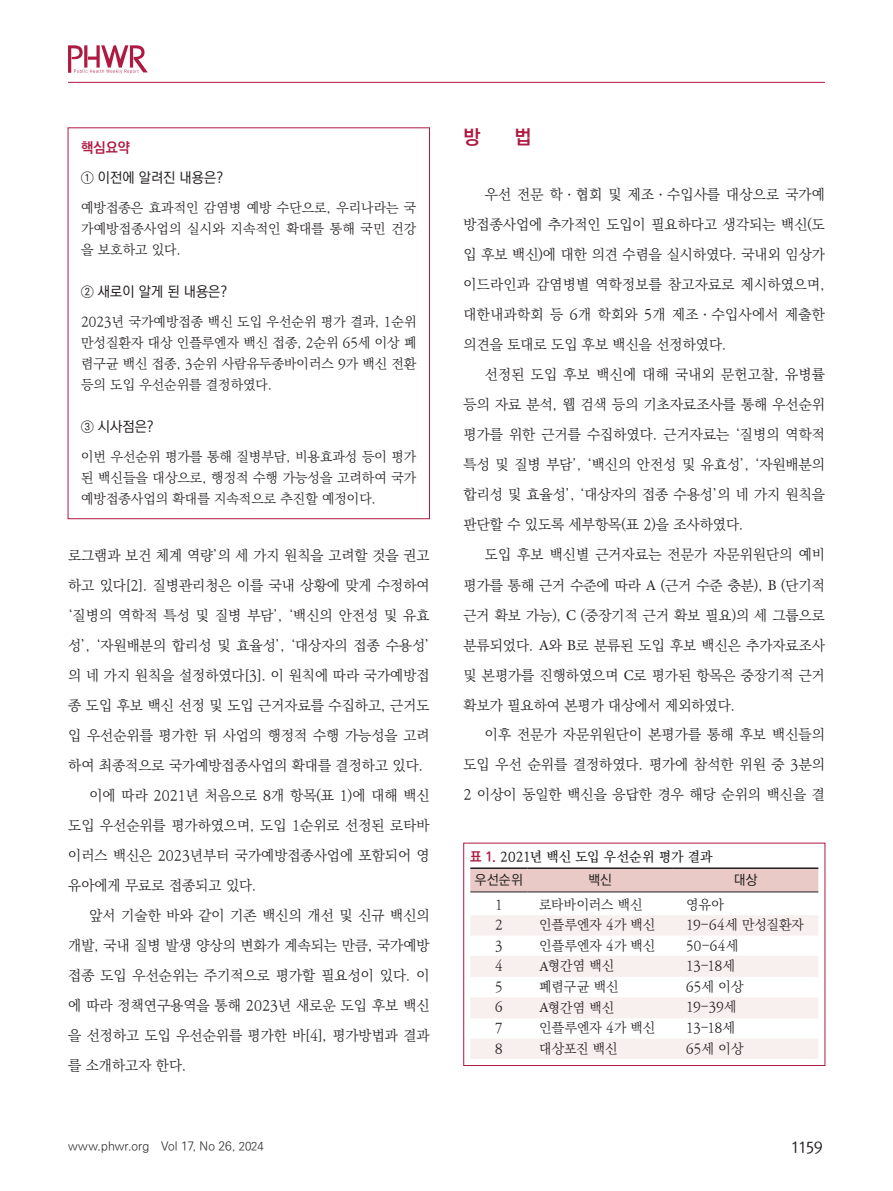
<style>
.page{position:relative;width:893px;height:1191px;background:#fff}
.page>*{position:absolute;margin:0;border:0;box-sizing:border-box;transform-origin:0 0}
.t1{font:700 19.5px "Ko Pub World Dotum";color:#ae1a42}
.t2{font:15px "Rix M Go PM";color:#231f20}
.t3{font:300 14.25px/30px "Ko Pub World Batang";letter-spacing:.005em;color:#231f20;text-align:justify}
.t4{font:500 14.25px "Ko Pub World Dotum";letter-spacing:.005em;color:#231f20}
.t5{font:700 14.25px "Ko Pub World Dotum";color:#ae1a42}
.t6{font:300 13.5px/21px "Ko Pub World Batang";letter-spacing:.005em;color:#231f20;text-align:justify}
.t7{font:500 13.5px "Ko Pub World Batang";letter-spacing:-.005em;color:#231f20}
.t8{font:500 13.5px "Ko Pub World Dotum";letter-spacing:.025em;color:#231f20}
.t9{font:300 12px "Ko Pub World Dotum";letter-spacing:.005em;color:#231f20}
.s1{font-family:"Minion Pro";font-weight:400;font-size:15px}
.s2{font-family:"Ko Pub World Dotum";font-weight:700;color:#ae1a42}
.s3{font-family:"Minion Pro";font-weight:400;font-size:14.25px}
.s4{font-size:11.25px}
</style>
<div class="page">
<hr style="left:68px;top:82px;width:757px;height:1px;background:#ae1a42">
<svg style="left:68px;top:45px;width:80px;height:28px"></svg>
<div style="left:470px;top:869px;width:348px;height:22px;background:#eacac6"></div>
<svg style="left:470px;top:915px;width:348px;height:144px;fill:#f8f0ef"></svg>
<hr style="left:470px;top:867px;width:57px;height:2px;background:#231f20">
<hr style="left:527px;top:867px;width:146px;height:2px;background:#231f20">
<hr style="left:673px;top:867px;width:145px;height:2px;background:#231f20">
<hr style="left:470px;top:891px;width:57px;height:1px;background:#231f20">
<hr style="left:527px;top:891px;width:146px;height:1px;background:#231f20">
<hr style="left:673px;top:891px;width:145px;height:1px;background:#231f20">
<div style="left:68px;top:127px;width:362px;height:392px;border:1px solid #ae1a42"></div>
<p class="t5" style="left:81px;top:138px;width:50px">핵심요약</p>
<p class="t4" style="left:81px;top:168px;width:144px">① 이전에 알려진 내용은?</p>
<p class="t6" style="left:81px;top:197px;width:337px">예방접종은 효과적인 감염병 예방 수단으로, 우리나라는 국 가예방접종사업의 실시와 지속적인 확대를 통해 국민 건강 을 보호하고 있다.</p>
<p class="t4" style="left:81px;top:282px;width:148px">② 새로이 알게 된 내용은?</p>
<p class="t6" style="left:81px;top:311px;width:337px">2023년 국가예방접종 백신 도입 우선순위 평가 결과, 1순위 만성질환자 대상 인플루엔자 백신 접종, 2순위 65세 이상 폐 렴구균 백신 접종, 3순위 사람유두종바이러스 9가 백신 전환 등의 도입 우선순위를 결정하였다.</p>
<p class="t4" style="left:81px;top:417px;width:74px">③ 시사점은?</p>
<p class="t6" style="left:81px;top:446px;width:337px">이번 우선순위 평가를 통해 질병부담, 비용효과성 등이 평가 된 백신들을 대상으로, 행정적 수행 가능성을 고려하여 국가 예방접종사업의 확대를 지속적으로 추진할 예정이다.</p>
<p class="t3" style="left:68px;top:541px;width:363px">로그램과 보건 체계 역량’의 세 가지 원칙을 고려할 것을 권고</p>
<p class="t3" style="left:68px;top:571px;width:363px">하고 있다[2]. 질병관리청은 이를 국내 상황에 맞게 수정하여</p>
<p class="t3" style="left:68px;top:601px;width:363px">‘질병의 역학적 특성 및 질병 부담’, ‘백신의 안전성 및 유효</p>
<p class="t3" style="left:68px;top:631px;width:363px">성’, ‘자원배분의 합리성 및 효율성’, ‘대상자의 접종 수용성’</p>
<p class="t3" style="left:68px;top:661px;width:363px">의 네 가지 원칙을 설정하였다[3]. 이 원칙에 따라 국가예방접</p>
<p class="t3" style="left:68px;top:691px;width:363px">종 도입 후보 백신 선정 및 도입 근거자료를 수집하고, 근거도</p>
<p class="t3" style="left:68px;top:721px;width:363px">입 우선순위를 평가한 뒤 사업의 행정적 수행 가능성을 고려</p>
<p class="t3" style="left:68px;top:751px;width:357px">하여 최종적으로 국가예방접종사업의 확대를 결정하고 있다.</p>
<p class="t3" style="left:89px;top:781px;width:342px">이에 따라 2021년 처음으로 8개 항목(표 1)에 대해 백신</p>
<p class="t3" style="left:68px;top:811px;width:363px">도입 우선순위를 평가하였으며, 도입 1순위로 선정된 로타바</p>
<p class="t3" style="left:68px;top:841px;width:363px">이러스 백신은 2023년부터 국가예방접종사업에 포함되어 영</p>
<p class="t3" style="left:68px;top:871px;width:190px">유아에게 무료로 접종되고 있다.</p>
<p class="t3" style="left:89px;top:901px;width:342px">앞서 기술한 바와 같이 기존 백신의 개선 및 신규 백신의</p>
<p class="t3" style="left:68px;top:931px;width:363px">개발, 국내 질병 발생 양상의 변화가 계속되는 만큼, 국가예방</p>
<p class="t3" style="left:68px;top:961px;width:363px">접종 도입 우선순위는 주기적으로 평가할 필요성이 있다. 이</p>
<p class="t3" style="left:68px;top:991px;width:363px">에 따라 정책연구용역을 통해 2023년 새로운 도입 후보 백신</p>
<p class="t3" style="left:68px;top:1021px;width:363px">을 선정하고 도입 우선순위를 평가한 바[4], 평가방법과 결과</p>
<p class="t3" style="left:68px;top:1051px;width:120px">를 소개하고자 한다.</p>
<h1 class="t1" style="left:463px;top:123px;width:19px">방</h1>
<h1 class="t1" style="left:514px;top:123px;width:19px">법</h1>
<p class="t3" style="left:463px;top:180px;width:363px;text-indent:21px">우선 전문 학ㆍ협회 및 제조ㆍ수입사를 대상으로 국가예 방접종사업에 추가적인 도입이 필요하다고 생각되는 백신(도 입 후보 백신)에 대한 의견 수렴을 실시하였다. 국내외 임상가 이드라인과 감염병별 역학정보를 참고자료로 제시하였으며, 대한내과학회 등 6개 학회와 5개 제조ㆍ수입사에서 제출한 의견을 토대로 도입 후보 백신을 선정하였다.</p>
<p class="t3" style="left:463px;top:360px;width:363px;text-indent:21px">선정된 도입 후보 백신에 대해 국내외 문헌고찰, 유병률 등의 자료 분석, 웹 검색 등의 기초자료조사를 통해 우선순위 평가를 위한 근거를 수집하였다. 근거자료는 ‘질병의 역학적 특성 및 질병 부담’, ‘백신의 안전성 및 유효성’, ‘자원배분의 합리성 및 효율성’, ‘대상자의 접종 수용성’의 네 가지 원칙을 판단할 수 있도록 세부항목(표 2)을 조사하였다.</p>
<p class="t3" style="left:463px;top:540px;width:363px;text-indent:21px">도입 후보 백신별 근거자료는 전문가 자문위원단의 예비 평가를 통해 근거 수준에 따라 <span class="s1">A</span> (근거 수준 충분), <span class="s1">B</span> (단기적 근거 확보 가능), <span class="s1">C</span> (중장기적 근거 확보 필요)의 세 그룹으로 분류되었다. <span class="s1">A</span>와 <span class="s1">B</span>로 분류된 도입 후보 백신은 추가자료조사 및 본평가를 진행하였으며 <span class="s1">C</span>로 평가된 항목은 중장기적 근거 확보가 필요하여 본평가 대상에서 제외하였다.</p>
<p class="t3" style="left:463px;top:720px;width:363px;text-indent:21px">이후 전문가 자문위원단이 본평가를 통해 후보 백신들의 도입 우선 순위를 결정하였다. 평가에 참석한 위원 중 3분의 2 이상이 동일한 백신을 응답한 경우 해당 순위의 백신을 결</p>
<p class="t7" style="left:470px;top:846px;width:244px"><span class="s2">표 1.</span> 2021년 백신 도입 우선순위 평가 결과</p>
<p class="t8" style="left:475px;top:870px;width:49px">우선순위</p>
<p class="t8" style="left:588px;top:870px;width:25px">백신</p>
<p class="t8" style="left:734px;top:870px;width:25px">대상</p>
<p class="t6" style="left:495px;top:894px;width:9px">1</p>
<p class="t6" style="left:539px;top:894px;width:105px">로타바이러스 백신</p>
<p class="t6" style="left:686px;top:894px;width:39px">영유아</p>
<p class="t6" style="left:495px;top:915px;width:9px">2</p>
<p class="t6" style="left:539px;top:915px;width:118px">인플루엔자 4가 백신</p>
<p class="t6" style="left:686px;top:915px;width:119px">19–64세 만성질환자</p>
<p class="t6" style="left:495px;top:935px;width:9px">3</p>
<p class="t6" style="left:539px;top:935px;width:118px">인플루엔자 4가 백신</p>
<p class="t6" style="left:686px;top:935px;width:54px">50–64세</p>
<p class="t6" style="left:495px;top:955px;width:9px">4</p>
<p class="t6" style="left:539px;top:956px;width:76px"><span class="s3">A</span>형간염 백신</p>
<p class="t6" style="left:686px;top:955px;width:51px">13–18세</p>
<p class="t6" style="left:495px;top:976px;width:9px">5</p>
<p class="t6" style="left:539px;top:976px;width:81px">폐렴구균 백신</p>
<p class="t6" style="left:686px;top:976px;width:59px">65세 이상</p>
<p class="t6" style="left:495px;top:997px;width:9px">6</p>
<p class="t6" style="left:539px;top:997px;width:76px"><span class="s3">A</span>형간염 백신</p>
<p class="t6" style="left:686px;top:997px;width:52px">19–39세</p>
<p class="t6" style="left:495px;top:1018px;width:9px">7</p>
<p class="t6" style="left:539px;top:1018px;width:118px">인플루엔자 4가 백신</p>
<p class="t6" style="left:686px;top:1018px;width:51px">13–18세</p>
<p class="t6" style="left:495px;top:1038px;width:9px">8</p>
<p class="t6" style="left:539px;top:1038px;width:80px">대상포진 백신</p>
<p class="t6" style="left:686px;top:1038px;width:59px">65세 이상</p>
<p class="t9" style="left:68px;top:1137px;width:197px">www.phwr.org Vol 17<span class="s4">,</span> No 26<span class="s4">, 2024</span></p>
<p class="t2" style="left:791px;top:1139px;width:33px">1159</p>
</div>
